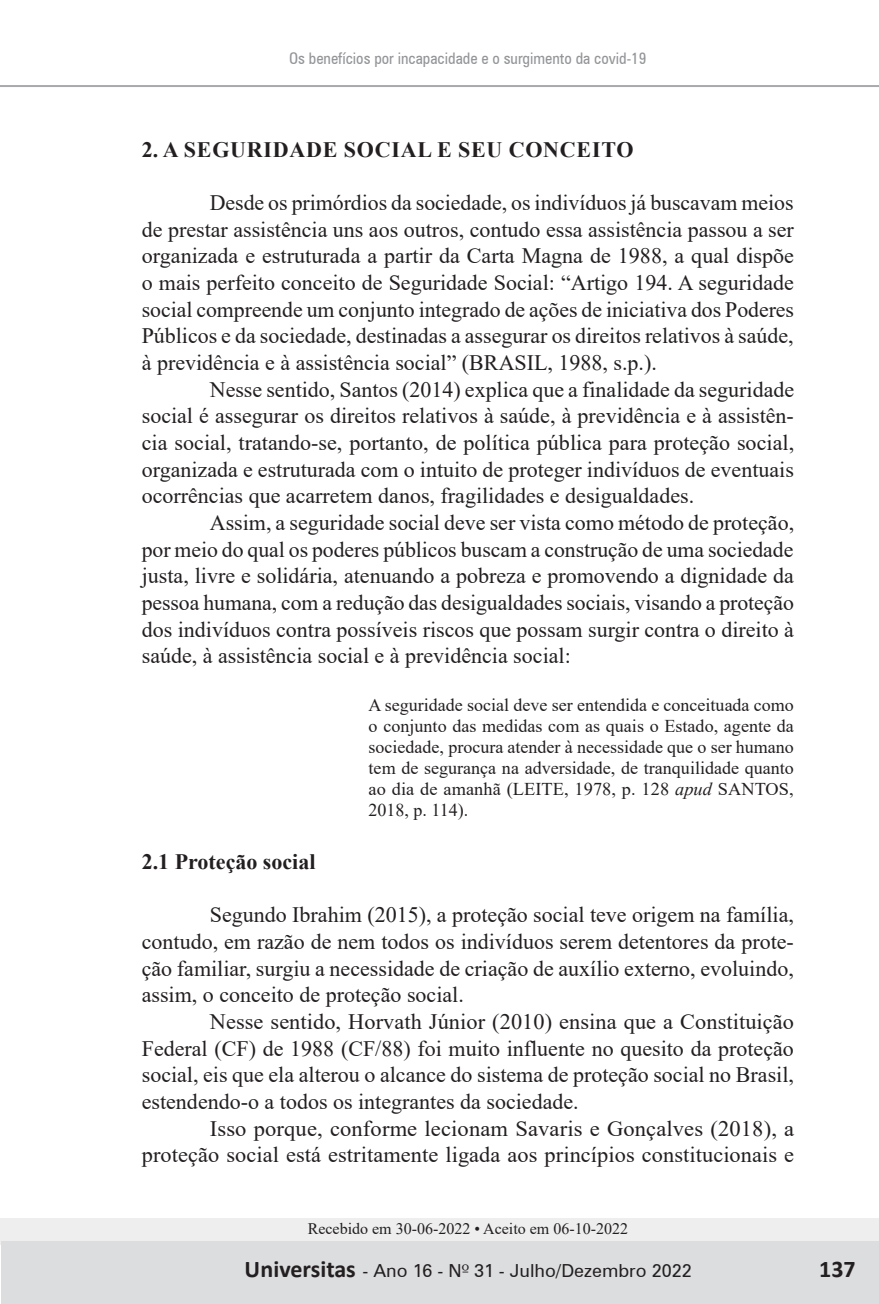
<style>
.page{position:relative;width:879px;height:1304px;background:#fff}
.page>*{position:absolute;margin:0;border:0;box-sizing:border-box;transform-origin:0 0}
.t1{font:700 24px "Calibri";color:#231f20}
.t2{font:22px/26.6px "Times New Roman";color:#231f20;text-align:justify}
.t3{font:700 22px "Times New Roman";letter-spacing:.035em;color:#231f20}
.t4{font:700 22px "Times New Roman";color:#231f20}
.t5{font:18px/21px "Times New Roman";letter-spacing:.005em;color:#231f20;text-align:justify}
.t6{font:18px "Zurich BT";color:#231f20}
.t7{font:condensed 16px "Zurich BT";color:#939598}
.t8{font:16px "Times New Roman";color:#231f20}
.s1{font-style:italic}
.s2{font-family:"Zurich BT";font-weight:400;font-size:18px}
.s3{font-family:"Zapf Humanist 601 BT"}
</style>
<div class="page">
<div style="left:0;top:1218px;width:879px;height:27px;background:#eeeeef"></div>
<div style="left:1px;top:1242px;width:878px;height:62px;background:#dcdddf"></div>
<hr style="left:0;top:85px;width:879px;height:2px;background:#a8a9ad">
<p class="t7" style="left:289px;top:48px;width:359px">Os benefícios por incapacidade e o surgimento da covid-19</p>
<p class="t3" style="left:142px;top:133px;width:493px">2. A SEGURIDADE SOCIAL E SEU CONCEITO</p>
<p class="t2" style="left:142px;top:189px;width:654px;text-indent:68px">Desde os primórdios da sociedade, os indivíduos já buscavam meios de prestar assistência uns aos outros, contudo essa assistência passou a ser organizada e estruturada a partir da Carta Magna de 1988, a qual dispõe o mais perfeito conceito de Seguridade Social: “Artigo 194. A seguridade social compreende um conjunto integrado de ações de iniciativa dos Poderes Públicos e da sociedade, destinadas a assegurar os direitos relativos à saúde, à previdência e à assistência social” (BRASIL, 1988, s.p.).</p>
<p class="t2" style="left:142px;top:375px;width:654px;text-indent:68px">Nesse sentido, Santos (2014) explica que a finalidade da seguridade social é assegurar os direitos relativos à saúde, à previdência e à assistên&shy;cia social, tratando-se, portanto, de política pública para proteção social, organizada e estruturada com o intuito de proteger indivíduos de eventuais ocorrências que acarretem danos, fragilidades e desigualdades.</p>
<p class="t2" style="left:142px;top:509px;width:654px;text-indent:68px">Assim, a seguridade social deve ser vista como método de proteção, por meio do qual os poderes públicos buscam a construção de uma sociedade justa, livre e solidária, atenuando a pobreza e promovendo a dignidade da pessoa humana, com a redução das desigualdades sociais, visando a proteção dos indivíduos contra possíveis riscos que possam surgir contra o direito à saúde, à assistência social e à previdência social:</p>
<p class="t5" style="left:369px;top:694px;width:427px">A seguridade social deve ser entendida e conceituada como o conjunto das medidas com as quais o Estado, agente da sociedade, procura atender à necessidade que o ser humano tem de segurança na adversidade, de tranquilidade quanto ao dia de amanhã (LEITE, 1978, p. 128 <span class="s1">apud</span> SANTOS, 2018, p. 114).</p>
<p class="t4" style="left:142px;top:846px;width:175px">2.1 Proteção social</p>
<p class="t2" style="left:142px;top:901px;width:654px;text-indent:68px">Segundo Ibrahim (2015), a proteção social teve origem na família, contudo, em razão de nem todos os indivíduos serem detentores da prote&shy;ção familiar, surgiu a necessidade de criação de auxílio externo, evoluindo, assim, o conceito de proteção social.</p>
<p class="t2" style="left:142px;top:1008px;width:654px;text-indent:68px">Nesse sentido, Horvath Júnior (2010) ensina que a Constituição Federal (CF) de 1988 (CF/88) foi muito influente no quesito da proteção social, eis que ela alterou o alcance do sistema de proteção social no Brasil, estendendo-o a todos os integrantes da sociedade.</p>
<p class="t2" style="left:142px;top:1114px;width:654px;text-align:right">Isso porque, conforme lecionam Savaris e Gonçalves (2018), a proteção social está estritamente ligada aos princípios constitucionais e</p>
<p class="t8" style="left:308px;top:1218px;width:322px">Recebido em 30-06-2022 • Aceito em 06-10-2022</p>
<p class="t6" style="left:474px;top:1260px;width:219px">31 - Julho/Dezembro 2022</p>
<p class="t1" style="left:820px;top:1253px;width:38px">137</p>
<p class="t1" style="left:244px;top:1254px;width:113px">UUniversitas</p>
<p class="t1" style="left:271px;top:1254px;width:163px">niversitas<span class="s2">- Ano 16</span></p>
<p class="t6" style="left:372px;top:1260px;width:311px">- Ano 2 - N<span class="s3">º</span> - Julho/Dezembro 20 9</p>
</div>
